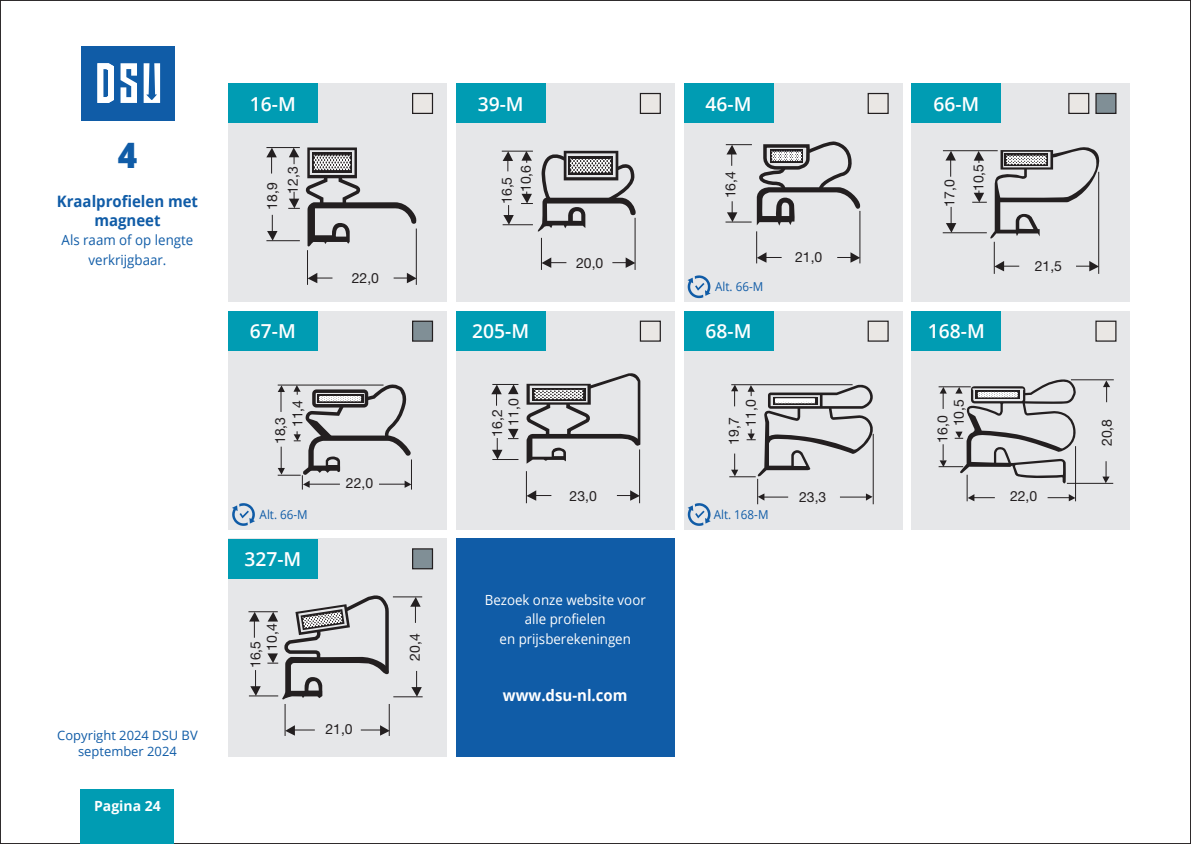
<style>
.page{position:relative;width:1191px;height:844px;background:#fff}
.page>*{position:absolute;margin:0;border:0;box-sizing:border-box;transform-origin:0 0}
.t1{font:800 35px "Open Sans";color:#105ca7;scale:.95 1}
.t2{font:600 19.25px "Open Sans";color:#fff}
.t3{font:700 15.75px/19.2px "Open Sans";color:#105ca7;text-align:center;scale:.95 1}
.t4{font:700 15.75px "Open Sans";color:#fff;scale:.95 1}
.t5{font:14px/16.3px "Helvetica Neue";color:#231f20}
.t6{font:14px/19.2px "Open Sans";color:#fff;text-align:center;scale:.95 1}
.t7{font:14px/19.2px "Open Sans";color:#105ca7;text-align:center;scale:.95 1}
.t8{font:700 14px "Open Sans";color:#fff}
.t9{font:12.95px/15.6px "Open Sans";color:#105ca7;text-align:center}
.t10{font:12.25px "Open Sans";color:#105ca7;scale:.95 1}
</style>
<div class="page">
<div style="left:81px;top:46px;width:93px;height:75px;background:#105ca7"></div>
<svg style="left:97px;top:63px;width:17px;height:40px"></svg>
<svg style="left:120px;top:63px;width:17px;height:40px"></svg>
<svg style="left:144px;top:63px;width:16px;height:40px"></svg>
<div style="left:81px;top:789px;width:93px;height:54px;background:#009cb3"></div>
<div style="left:228px;top:83px;width:218px;height:219px;background:#e6e7e9"></div>
<div style="left:228px;top:83px;width:89px;height:40px;background:#009cb3"></div>
<div style="left:412px;top:93px;width:20px;height:20px;background:#eae7e4"></div>
<div style="left:412px;top:93px;width:21px;height:21px;border:1px solid #231f20"></div>
<svg style="left:266px;top:148px;width:11px;height:25px"></svg>
<svg style="left:267px;top:215px;width:10px;height:25px"></svg>
<hr style="left:266px;top:147px;width:34px;height:1px;background:#231f20">
<hr style="left:266px;top:240px;width:34px;height:1px;background:#231f20">
<svg style="left:308px;top:273px;width:24px;height:10px"></svg>
<svg style="left:393px;top:273px;width:23px;height:10px"></svg>
<hr style="left:307px;top:250px;width:1px;height:35px;background:#231f20">
<hr style="left:416px;top:228px;width:1px;height:57px;background:#231f20">
<svg style="left:288px;top:147px;width:129px;height:99px"></svg>
<div style="left:456px;top:83px;width:218px;height:219px;background:#e6e7e9"></div>
<div style="left:456px;top:83px;width:89px;height:40px;background:#009cb3"></div>
<div style="left:640px;top:93px;width:20px;height:20px;background:#eae7e4"></div>
<div style="left:640px;top:93px;width:21px;height:21px;border:1px solid #231f20"></div>
<svg style="left:502px;top:152px;width:11px;height:19px"></svg>
<svg style="left:503px;top:205px;width:11px;height:19px"></svg>
<hr style="left:502px;top:151px;width:31px;height:1px;background:#231f20">
<hr style="left:502px;top:224px;width:31px;height:1px;background:#231f20">
<svg style="left:542px;top:257px;width:24px;height:11px"></svg>
<svg style="left:612px;top:257px;width:22px;height:11px"></svg>
<hr style="left:541px;top:238px;width:1px;height:32px;background:#231f20">
<hr style="left:634px;top:218px;width:1px;height:52px;background:#231f20">
<svg style="left:521px;top:151px;width:114px;height:80px"></svg>
<div style="left:684px;top:83px;width:218px;height:219px;background:#e6e7e9"></div>
<div style="left:684px;top:83px;width:89px;height:40px;background:#009cb3"></div>
<div style="left:868px;top:93px;width:20px;height:20px;background:#eae7e4"></div>
<div style="left:867px;top:93px;width:21px;height:21px;border:1px solid #231f20"></div>
<svg style="left:687px;top:275px;width:23px;height:23px"></svg>
<svg style="left:757px;top:252px;width:24px;height:10px"></svg>
<svg style="left:837px;top:252px;width:22px;height:10px"></svg>
<hr style="left:756px;top:231px;width:1px;height:32px;background:#231f20">
<hr style="left:859px;top:211px;width:1px;height:52px;background:#231f20">
<svg style="left:725px;top:142px;width:135px;height:83px"></svg>
<div style="left:911px;top:83px;width:219px;height:219px;background:#e6e7e9"></div>
<div style="left:911px;top:83px;width:90px;height:40px;background:#009cb3"></div>
<div style="left:1068px;top:93px;width:20px;height:20px;background:#eae7e4"></div>
<div style="left:1068px;top:93px;width:21px;height:21px;border:1px solid #231f20"></div>
<div style="left:1096px;top:93px;width:19px;height:20px;background:#808f96"></div>
<div style="left:1095px;top:93px;width:21px;height:21px;border:1px solid #231f20"></div>
<svg style="left:945px;top:151px;width:11px;height:26px"></svg>
<svg style="left:946px;top:207px;width:10px;height:25px"></svg>
<hr style="left:943px;top:150px;width:54px;height:1px;background:#231f20">
<hr style="left:942px;top:232px;width:44px;height:1px;background:#231f20">
<svg style="left:994px;top:261px;width:25px;height:10px"></svg>
<svg style="left:1076px;top:261px;width:22px;height:10px"></svg>
<hr style="left:993px;top:242px;width:1px;height:32px;background:#231f20">
<hr style="left:1098px;top:172px;width:1px;height:102px;background:#231f20">
<svg style="left:972px;top:147px;width:127px;height:92px"></svg>
<div style="left:228px;top:311px;width:218px;height:218px;background:#e6e7e9"></div>
<div style="left:228px;top:311px;width:89px;height:40px;background:#009cb3"></div>
<div style="left:412px;top:321px;width:20px;height:20px;background:#808f96"></div>
<div style="left:412px;top:320px;width:21px;height:21px;border:1px solid #231f20"></div>
<svg style="left:232px;top:503px;width:23px;height:22px"></svg>
<hr style="left:411px;top:459px;width:1px;height:30px;background:#231f20">
<svg style="left:278px;top:384px;width:133px;height:105px"></svg>
<div style="left:456px;top:311px;width:218px;height:218px;background:#e6e7e9"></div>
<div style="left:456px;top:311px;width:89px;height:40px;background:#009cb3"></div>
<div style="left:640px;top:321px;width:20px;height:20px;background:#eae7e4"></div>
<div style="left:640px;top:320px;width:21px;height:21px;border:1px solid #231f20"></div>
<svg style="left:526px;top:373px;width:114px;height:90px"></svg>
<hr style="left:535px;top:389px;width:48px;height:1px;background:#231f20">
<svg style="left:491px;top:384px;width:27px;height:21px"></svg>
<svg style="left:492px;top:429px;width:26px;height:31px"></svg>
<svg style="left:527px;top:490px;width:24px;height:10px"></svg>
<svg style="left:617px;top:490px;width:22px;height:10px"></svg>
<hr style="left:526px;top:471px;width:1px;height:32px;background:#231f20">
<hr style="left:639px;top:449px;width:1px;height:54px;background:#231f20">
<div style="left:684px;top:311px;width:218px;height:218px;background:#e6e7e9"></div>
<div style="left:684px;top:311px;width:89px;height:40px;background:#009cb3"></div>
<div style="left:868px;top:321px;width:20px;height:20px;background:#eae7e4"></div>
<div style="left:867px;top:320px;width:21px;height:21px;border:1px solid #231f20"></div>
<svg style="left:687px;top:503px;width:23px;height:22px"></svg>
<hr style="left:873px;top:433px;width:1px;height:71px;background:#231f20">
<svg style="left:729px;top:384px;width:144px;height:120px"></svg>
<div style="left:911px;top:311px;width:219px;height:218px;background:#e6e7e9"></div>
<div style="left:911px;top:311px;width:90px;height:40px;background:#009cb3"></div>
<div style="left:1096px;top:321px;width:19px;height:20px;background:#eae7e4"></div>
<div style="left:1095px;top:320px;width:21px;height:21px;border:1px solid #231f20"></div>
<svg style="left:938px;top:379px;width:140px;height:122px"></svg>
<hr style="left:1071px;top:379px;width:42px;height:1px;background:#231f20">
<hr style="left:1066px;top:483px;width:47px;height:1px;background:#231f20">
<svg style="left:1102px;top:461px;width:7px;height:22px"></svg>
<svg style="left:1103px;top:380px;width:7px;height:22px"></svg>
<div style="left:228px;top:538px;width:218px;height:219px;background:#e6e7e9"></div>
<div style="left:228px;top:538px;width:89px;height:40px;background:#009cb3"></div>
<div style="left:412px;top:548px;width:20px;height:20px;background:#808f96"></div>
<div style="left:412px;top:548px;width:21px;height:21px;border:1px solid #231f20"></div>
<svg style="left:286px;top:725px;width:29px;height:10px"></svg>
<svg style="left:361px;top:725px;width:28px;height:10px"></svg>
<hr style="left:285px;top:703px;width:1px;height:32px;background:#231f20">
<hr style="left:389px;top:703px;width:1px;height:32px;background:#231f20">
<hr style="left:248px;top:611px;width:30px;height:1px;background:#231f20">
<hr style="left:393px;top:696px;width:30px;height:1px;background:#231f20">
<svg style="left:249px;top:595px;width:173px;height:104px"></svg>
<div style="left:456px;top:538px;width:218px;height:219px;background:#105ca7"></div>
<h1 class="t1" style="left:118px;top:129px;width:22px">4</h1>
<p class="t3" style="left:57px;top:191px;width:150px">Kraalprofielen met magneet</p>
<p class="t7" style="left:62px;top:230px;width:140px">Als raam of op lengte verkrijgbaar.</p>
<p class="t9" style="left:57px;top:727px;width:142px">Copyright 2024 DSU BV september 2024</p>
<p class="t8" style="left:94px;top:795px;width:68px">Pagina 24</p>
<h2 class="t2" style="left:250px;top:90px;width:47px">16-M</h2>
<p class="t5" style="left:263px;top:194px;width:29px;line-height:20.7px;text-indent:-16px;rotate:-90deg">18,9<br>12,3</p>
<h2 class="t2" style="left:250px;top:318px;width:47px">67-M</h2>
<p class="t5" style="left:272px;top:427px;width:28px;line-height:17.2px;text-indent:-17px;rotate:-90deg">18,3<br>11,4</p>
<p class="t10" style="left:260px;top:505px;width:52px">Alt. 66-M</p>
<h2 class="t2" style="left:244px;top:545px;width:58px">327-M</h2>
<p class="t5" style="left:352px;top:270px;width:29px">22,0</p>
<p class="t5" style="left:346px;top:476px;width:29px">22,0</p>
<p class="t5" style="left:248px;top:650px;width:29px;text-indent:-17px;rotate:-90deg">16,5<br>10,4</p>
<p class="t5" style="left:407px;top:660px;width:29px;rotate:-90deg">20,4</p>
<p class="t5" style="left:325px;top:721px;width:29px">21,0</p>
<h2 class="t2" style="left:478px;top:90px;width:47px">39-M</h2>
<p class="t5" style="left:498px;top:192px;width:29px;line-height:19.2px;text-indent:-12px;rotate:-90deg">16,5<br>10,6</p>
<h2 class="t2" style="left:472px;top:318px;width:58px">205-M</h2>
<p class="t5" style="left:490px;top:425px;width:29px;text-indent:-11px;rotate:-90deg">16,2<br>11,0</p>
<p class="t5" style="left:576px;top:255px;width:29px">20,0</p>
<p class="t5" style="left:569px;top:488px;width:29px">23,0</p>
<p class="t6" style="left:485px;top:590px;width:171px">Bezoek onze website voor alle profielen<br>en prijsberekeningen</p>
<p class="t4" style="left:503px;top:684px;width:133px">www.dsu-nl.com</p>
<h2 class="t2" style="left:705px;top:90px;width:47px">46-M</h2>
<p class="t5" style="left:723px;top:198px;width:29px;rotate:-90deg">16,4</p>
<p class="t10" style="left:715px;top:278px;width:52px">Alt. 66-M</p>
<h2 class="t2" style="left:705px;top:318px;width:47px">68-M</h2>
<p class="t5" style="left:726px;top:426px;width:29px;line-height:17px;text-indent:-18px;rotate:-90deg">19,7<br>11,0</p>
<p class="t10" style="left:713px;top:505px;width:59px">Alt. 168-M</p>
<p class="t5" style="left:795px;top:250px;width:29px">21,0</p>
<p class="t5" style="left:799px;top:490px;width:29px">23,3</p>
<h2 class="t2" style="left:933px;top:90px;width:47px">66-M</h2>
<p class="t5" style="left:936px;top:191px;width:29px;line-height:28.9px;text-indent:-16px;rotate:-90deg">17,0<br>10,5</p>
<h2 class="t2" style="left:928px;top:318px;width:58px">168-M</h2>
<p class="t5" style="left:935px;top:426px;width:29px;text-indent:-16px;rotate:-90deg">16,0<br>10,5</p>
<p class="t5" style="left:1034px;top:259px;width:29px">21,5</p>
<p class="t5" style="left:1010px;top:488px;width:29px">22,0</p>
<p class="t5" style="left:1099px;top:446px;width:29px;rotate:-90deg">20,8</p>
</div>
